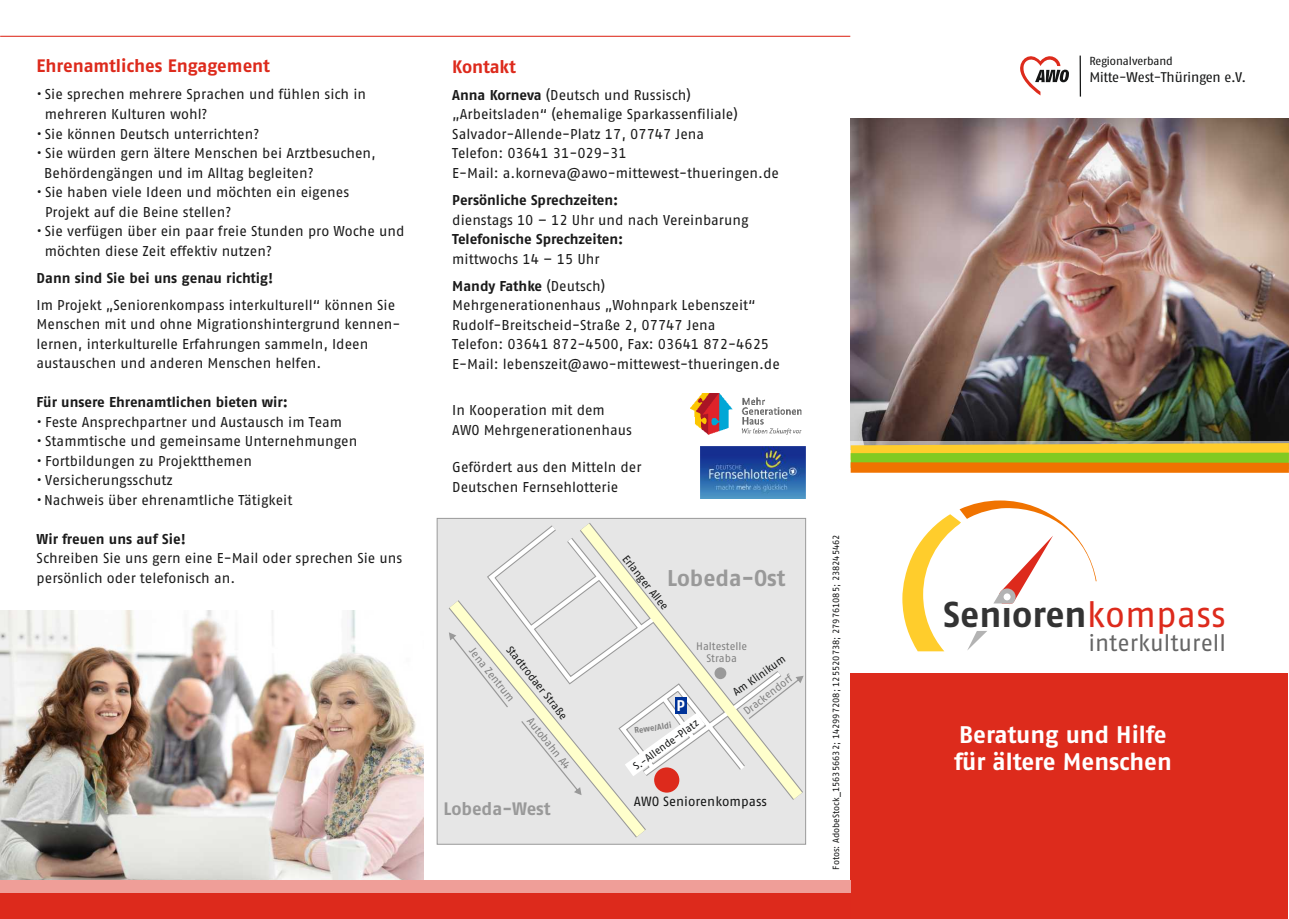
<style>
.page{position:relative;width:1289px;height:919px;background:#fff}
.page>*{position:absolute;margin:0;border:0;box-sizing:border-box;transform-origin:0 0}
.t1{font:700 35.85px "AWO Fago Office";color:#333}
.t2{font:700 24px/27.5px "AWO Fago Office";letter-spacing:-.005em;color:#fff}
.t3{font:23.4px "AWO Fago Office";color:#666}
.t4{font:700 22.8px "AWO Fago Office";color:#999}
.t5{font:700 18px "AWO Fago Office";color:#dd2a1c}
.t6{font:700 18px "AWO Fago Office";letter-spacing:-.005em;color:#999}
.t7{font:700 15.45px "AWO Fago Office";color:#fff}
.t8{font:14.25px/19.5px "AWO Fago Office";color:#1a1a1a}
.t9{font:700 14.25px "AWO Fago Office";color:#1a1a1a}
.t10{font:13.95px "Fago Co Regular Lf";color:#151616;scale:1.17 1}
.t11{font:13.35px "AWO Fago Office";color:#151616}
.t12{font:11.7px "Fago Co Regular Lf";color:#151616;scale:1.17 1}
.t13{font:10.8px/12.1px "AWO Fago Office";color:#808080;text-align:center}
.t14{font:10.8px "AWO Fago Office";color:#151616}
.t15{font:10.5px "AWO Fago Office";color:#151616}
.t16{font:9px "AWO Fago Office";color:#151616}
.t17{font:700 8.25px "AWO Fago Office";color:#808080}
.s1{font-weight:700}
.s2{font-weight:400;color:#dd2a1c}
</style>
<div class="page">
<img style="left:1px;top:610px;width:422px;height:269px">
<img style="left:850px;top:119px;width:438px;height:322px">
<svg style="left:436px;top:517px;width:370px;height:328px;background:#e1e1e1"></svg>
<div style="left:850px;top:470px;width:438px;height:448px;background:#dd2b1c"></div>
<div style="left:0;top:879px;width:850px;height:39px;background:#dd2a1c"></div>
<div style="left:0;top:879px;width:850px;height:13px;background:#ef9e98"></div>
<hr style="left:0;top:36px;width:850px;height:1px;background:#dd2a1c">
<svg style="left:1020px;top:56px;width:49px;height:39px"></svg>
<hr style="left:1079px;top:56px;width:2px;height:41px;background:#151616">
<img style="left:691px;top:393px;width:110px;height:42px">
<img style="left:700px;top:446px;width:105px;height:53px">
<div style="left:845px;top:468px;width:443px;height:204px;background:#fff"></div>
<div style="left:850px;top:441px;width:438px;height:16px;background:#fff;opacity:.55"></div>
<svg style="left:850px;top:443px;width:438px;height:19px;background:#bcc82f"></svg>
<div style="left:850px;top:462px;width:438px;height:11px;background:#f07300"></div>
<svg style="left:902px;top:500px;width:194px;height:151px"></svg>
<div style="left:1003px;top:593px;width:7px;height:7px;background:#fff;border-radius:50%"></div>
<svg style="left:438px;top:589px;width:218px;height:256px;background:#e4e4e3"></svg>
<svg style="left:570px;top:517px;width:237px;height:293px;background:#e0e0de"></svg>
<svg style="left:449px;top:519px;width:354px;height:276px;background:#e5e4e1"></svg>
<div style="left:714px;top:667px;width:12px;height:12px;background:#999;border-radius:50%"></div>
<p class="t5" style="left:37px;top:58px;width:235px">Ehrenamtliches Engagement</p>
<p class="t8" style="left:45px;top:86px;width:323px;text-indent:-8px">• Sie sprechen mehrere Sprachen und fühlen sich in mehreren Kulturen wohl?</p>
<p class="t8" style="left:37px;top:125px;width:224px">• Sie können Deutsch unterrichten?</p>
<p class="t8" style="left:44px;top:145px;width:333px;text-indent:-8px">• Sie würden gern ältere Menschen bei Arztbesuchen,<br>Behördengängen und im Alltag begleiten?</p>
<p class="t8" style="left:45px;top:184px;width:306px;text-indent:-8px">• Sie haben viele Ideen und möchten ein eigenes<br>Projekt auf die Beine stellen?</p>
<p class="t8" style="left:45px;top:223px;width:361px;text-indent:-8px">• Sie verfügen über ein paar freie Stunden pro Woche und möchten diese Zeit effektiv nutzen?</p>
<p class="t9" style="left:37px;top:271px;width:238px">Dann sind Sie bei uns genau richtig!</p>
<p class="t8" style="left:37px;top:296px;width:365px">Im Projekt „Seniorenkompass interkulturell“ können Sie Menschen mit und ohne Migrationshintergrund kennen&shy;lernen, interkulturelle Erfahrungen sammeln, Ideen austauschen und anderen Menschen helfen.</p>
<p class="t9" style="left:37px;top:396px;width:253px">Für unsere Ehrenamtlichen bieten wir:</p>
<p class="t8" style="left:37px;top:413px;width:307px">• Feste Ansprechpartner und Austausch im Team</p>
<p class="t8" style="left:37px;top:433px;width:322px">• Stammtische und gemeinsame Unternehmungen</p>
<p class="t8" style="left:37px;top:452px;width:217px">• Fortbildungen zu Projektthemen</p>
<p class="t8" style="left:37px;top:472px;width:138px">• Versicherungsschutz</p>
<p class="t8" style="left:37px;top:491px;width:257px">• Nachweis über ehrenamtliche Tätigkeit</p>
<p class="t9" style="left:37px;top:532px;width:151px">Wir freuen uns auf Sie!</p>
<p class="t8" style="left:37px;top:550px;width:367px">Schreiben Sie uns gern eine E-Mail oder sprechen Sie uns persönlich oder telefonisch an.</p>
<p class="t5" style="left:452px;top:58px;width:65px">Kontakt</p>
<p class="t8" style="left:452px;top:87px;width:328px"><span class="s1">Anna Korneva</span> (Deutsch und Russisch) „Arbeitsladen“ (ehemalige Sparkassenfiliale)<br>Salvador-Allende-Platz 17, 07747 Jena<br>Telefon: 03641 31-029-31<br>E-Mail: a.korneva@awo-mittewest-thueringen.de</p>
<p class="t9" style="left:452px;top:193px;width:167px">Persönliche Sprechzeiten:</p>
<p class="t8" style="left:452px;top:211px;width:298px">dienstags 10 – 12 Uhr und nach Vereinbarung</p>
<p class="t9" style="left:452px;top:232px;width:172px">Telefonische Sprechzeiten:</p>
<p class="t8" style="left:452px;top:246px;width:154px;line-height:27px">mittwochs 14 – 15 Uhr<br><span class="s1">Mandy Fathke</span> (Deutsch)</p>
<p class="t8" style="left:452px;top:297px;width:329px">Mehrgenerationenhaus „Wohnpark Lebenszeit“ Rudolf-Breitscheid-Straße 2, 07747 Jena<br>Telefon: 03641 872-4500, Fax: 03641 872-4625<br>E-Mail: lebenszeit@awo-mittewest-thueringen.de</p>
<p class="t8" style="left:452px;top:402px;width:181px">In Kooperation mit dem<br>AWO Mehrgenerationenhaus</p>
<p class="t8" style="left:452px;top:459px;width:191px">Gefördert aus den Mitteln der<br>Deutschen Fernsehlotterie</p>
<p class="t14" style="left:512px;top:644px;width:92px;rotate:52deg">Stadtrodaer Straße</p>
<p class="t13" style="left:533px;top:715px;width:64px;rotate:52deg">Autobahn A4</p>
<p class="t13" style="left:476px;top:645px;width:67px;rotate:52deg">Jena Zentrum</p>
<p class="t6" style="left:443px;top:800px;width:109px">Lobeda-West</p>
<p class="t14" style="left:628px;top:554px;width:68px;rotate:52deg">Erlanger Allee</p>
<h3 class="t4" style="left:667px;top:567px;width:120px">Lobeda-Ost</h3>
<p class="t7" style="left:676px;top:698px;width:10px">P</p>
<p class="t13" style="left:696px;top:641px;width:53px">Haltestelle<br>Straba</p>
<p class="t14" style="left:731px;top:690px;width:63px;rotate:-35deg">Am Klinikum</p>
<p class="t13" style="left:741px;top:708px;width:60px;rotate:-38deg">Drackendorf</p>
<p class="t15" style="left:632px;top:764px;width:79px;rotate:-36deg">S.-Allende-Platz</p>
<p class="t17" style="left:634px;top:726px;width:39px;rotate:-8deg">Rewe/Aldi</p>
<p class="t11" style="left:634px;top:796px;width:135px">AWO Seniorenkompass</p>
<p class="t16" style="left:832px;top:869px;width:337px;rotate:-90deg">Fotos: AdobeStock_156356632; 142997208; 125520738; 279761085; 238245462</p>
<p class="t12" style="left:1089px;top:57px;width:73px">Regionalverband</p>
<p class="t10" style="left:1089px;top:72px;width:136px">Mitte-West-Thüringen e.V.</p>
<h1 class="t1" style="left:943px;top:598px;width:284px">Senioren<span class="s2">kompass</span></h1>
<h3 class="t3" style="left:1088px;top:634px;width:139px">interkulturell</h3>
<h2 class="t2" style="left:954px;top:721px;width:219px">Beratung und Hilfe für ältere Menschen</h2>
</div>
